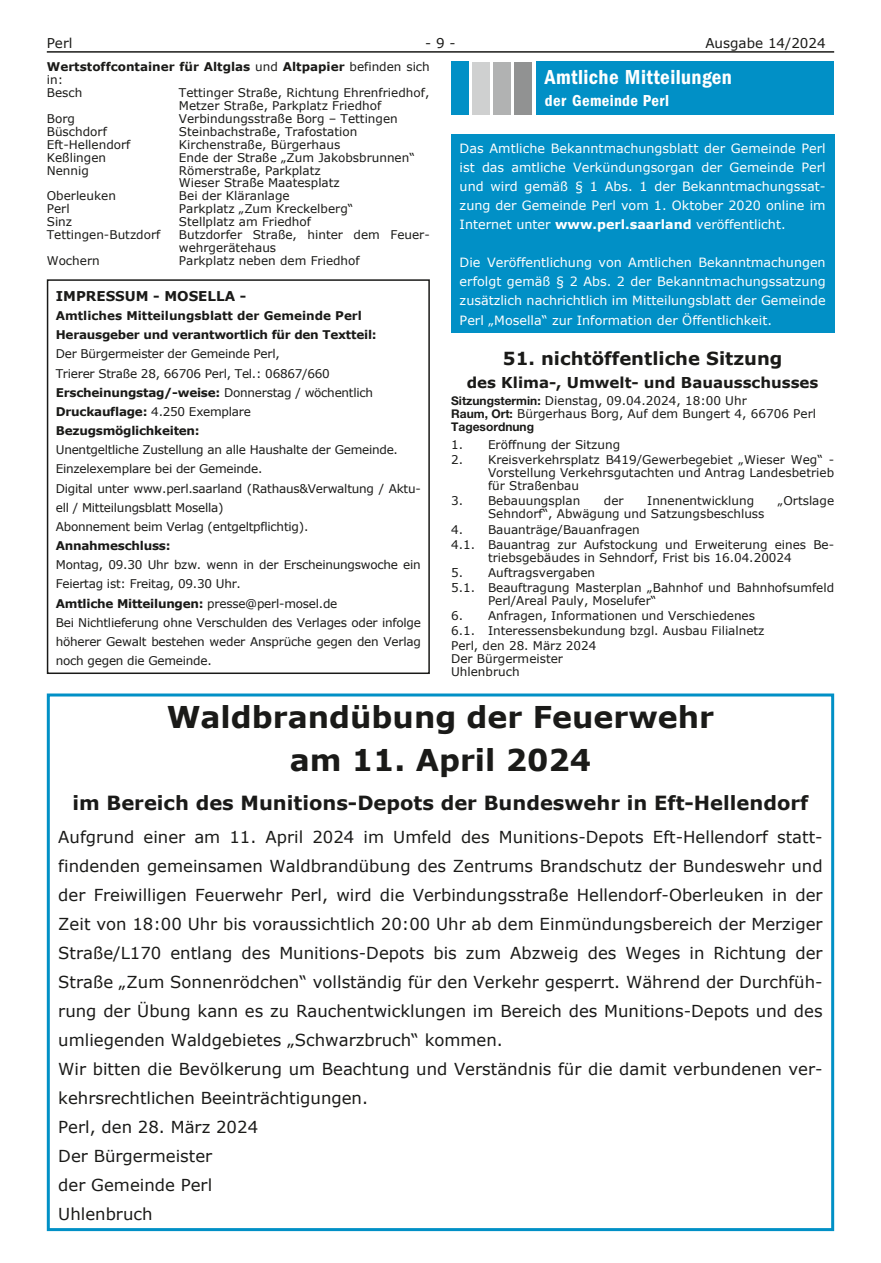
<style>
.page{position:relative;width:881px;height:1263px;background:#fff}
.page>*{position:absolute;margin:0;border:0;box-sizing:border-box;transform-origin:0 0}
.t1{font:700 30px/43.5px "Verdana";color:#1a1a18;text-align:center}
.t2{font:600 condensed 21px "Franklin Gothic LT";letter-spacing:.02em;color:#fff}
.t3{font:700 19.5px "Verdana";color:#1a1a18}
.t4{font:700 18px "Verdana";color:#1a1a18}
.t5{font:16.5px/29px "Verdana";color:#1a1a18}
.t6{font:600 condensed 16.5px "Franklin Gothic LT";letter-spacing:.02em;color:#fff}
.t7{font:700 15px "Verdana";color:#1a1a18}
.t8{font:13.5px "Verdana";color:#1a1a18}
.t9{font:700 13.5px "Verdana";color:#1a1a18}
.t10{font:12.75px/19px "Verdana";color:#fff;text-align:justify}
.t11{font:12px/12.9px "Verdana";color:#1a1a18}
.t12{font:12px/19.2px "Verdana";letter-spacing:-.02em;color:#1a1a18}
.t13{font:700 12px/19.2px "Verdana";letter-spacing:-.02em;color:#1a1a18}
.t14{font:700 12px/12.9px "Verdana";color:#1a1a18}
.t15{font:700 12px "Helvetica Neue LT";color:#1a1a18}
.s1{font-weight:400}
.s2{font-weight:700}
.s3{font-family:"Helvetica Neue LT";font-weight:700}
</style>
<div class="page">
<hr style="left:47px;top:51px;width:786px;height:2px;background:#1a1a18">
<div style="left:47px;top:279px;width:382px;height:395px;border:2px solid #1a1a18"></div>
<div style="left:472px;top:62px;width:17px;height:53px;background:#cfd0d0"></div>
<div style="left:493px;top:62px;width:17px;height:53px;background:#b1b2b2"></div>
<div style="left:514px;top:62px;width:17px;height:53px;background:#919292"></div>
<div style="left:536px;top:62px;width:297px;height:53px;background:#0190c6"></div>
<div style="left:451px;top:62px;width:17px;height:53px;background:#0190c6"></div>
<div style="left:451px;top:134px;width:382px;height:199px;background:#0190c6"></div>
<div style="left:47px;top:693px;width:786px;height:538px;border:3px solid #0190c6"></div>
<p class="t8" style="left:47px;top:34px;width:27px">Perl</p>
<p class="t8" style="left:425px;top:34px;width:32px">- 9 -</p>
<p class="t8" style="left:705px;top:34px;width:122px">Ausgabe 14/2024</p>
<p class="t14" style="left:47px;top:60px;width:384px">Wertstoffcontainer für Altglas <span class="s1">und</span> Altpapier <span class="s1">befinden sich in:<br>Besch</span></p>
<h2 class="t2" style="left:544px;top:65px;width:188px">Amtliche Mitteilungen</h2>
<h3 class="t6" style="left:544px;top:92px;width:126px">der Gemeinde Perl</h3>
<p class="t10" style="left:459px;top:139px;width:367px">Das Amtliche Bekanntmachungsblatt der Gemeinde Perl ist das amtliche Verkündungsorgan der Gemeinde Perl und wird gemäß § 1 Abs. 1 der Bekanntmachungssat&shy;zung der Gemeinde Perl vom 1. Oktober 2020 online im Internet unter <span class="s2">www.perl.saarland</span> veröffentlicht.</p>
<p class="t10" style="left:459px;top:253px;width:367px">Die Veröffentlichung von Amtlichen Bekanntmachungen erfolgt gemäß § 2 Abs. 2 der Bekanntmachungssatzung zusätzlich nachrichtlich im Mitteilungsblatt der Gemeinde Perl „Mosella“ zur Information der Öffentlichkeit.</p>
<h3 class="t4" style="left:502px;top:347px;width:281px">51. nichtöffentliche Sitzung</h3>
<p class="t7" style="left:466px;top:373px;width:353px">des Klima-, Umwelt- und Bauausschusses</p>
<p class="t11" style="left:451px;top:394px;width:366px"><span class="s3">Sitzungstermin:</span> Dienstag, 09.04.2024, 18:00 Uhr<br><span class="s3">Raum, Ort:</span> Bürgerhaus Borg, Auf dem Bungert 4, 66706 Perl</p>
<p class="t15" style="left:451px;top:419px;width:84px">Tagesordnung</p>
<p class="t11" style="left:451px;top:438px;width:170px">1. Eröffnung der Sitzung</p>
<p class="t11" style="left:488px;top:454px;width:347px;text-align:justify;text-indent:-37px">2. Kreisverkehrsplatz B419/Gewerbegebiet „Wieser Weg“ - Vorstellung Verkehrsgutachten und Antrag Landesbetrieb für Straßenbau</p>
<p class="t11" style="left:451px;top:495px;width:131px">3. Bebauungsplan</p>
<p class="t11" style="left:603px;top:495px;width:21px">der</p>
<p class="t11" style="left:647px;top:495px;width:108px">Innenentwicklung</p>
<p class="t11" style="left:777px;top:495px;width:58px">„Ortslage</p>
<p class="t11" style="left:488px;top:508px;width:278px">Sehndorf“, Abwägung und Satzungsbeschluss</p>
<p class="t11" style="left:451px;top:522px;width:384px;line-height:15.1px">4. Bauanträge/Bauanfragen<br>4.1. Bauantrag zur Aufstockung und Erweiterung eines Be-</p>
<p class="t11" style="left:488px;top:551px;width:305px">triebsgebäudes in Sehndorf, Frist bis 16.04.20024</p>
<p class="t11" style="left:451px;top:565px;width:384px;line-height:15.1px">5. Auftragsvergaben<br>5.1. Beauftragung Masterplan „Bahnhof und Bahnhofsumfeld</p>
<p class="t11" style="left:488px;top:594px;width:170px">Perl/Areal Pauly, Moselufer“</p>
<p class="t11" style="left:451px;top:608px;width:315px;line-height:15.1px">6. Anfragen, Informationen und Verschiedenes<br>6.1. Interessensbekundung bzgl. Ausbau Filialnetz<br>Perl, den 28. März 2024</p>
<p class="t11" style="left:451px;top:653px;width:113px">Der Bürgermeister<br>Uhlenbruch</p>
<h1 class="t1" style="left:167px;top:695px;width:548px">Waldbrandübung der Feuerwehr am 11. April 2024</h1>
<h3 class="t3" style="left:72px;top:790px;width:737px">im Bereich des Munitions-Depots der Bundeswehr in Eft-Hellendorf</h3>
<p class="t5" style="left:58px;top:823px;width:765px">Aufgrund einer am 11. April 2024 im Umfeld des Munitions-Depots Eft-Hellendorf statt&shy;findenden gemeinsamen Waldbrandübung des Zentrums Brandschutz der Bundeswehr und der Freiwilligen Feuerwehr Perl, wird die Verbindungsstraße Hellendorf-Oberleuken in der Zeit von 18:00 Uhr bis voraussichtlich 20:00 Uhr ab dem Einmündungsbereich der Merziger Straße/L170 entlang des Munitions-Depots bis zum Abzweig des Weges in Richtung der Straße „Zum Sonnenrödchen“ vollständig für den Verkehr gesperrt. Während der Durchfüh&shy;rung der Übung kann es zu Rauchentwicklungen im Bereich des Munitions-Depots und des umliegenden Waldgebietes „Schwarzbruch“ kommen.<br>Wir bitten die Bevölkerung um Beachtung und Verständnis für die damit verbundenen ver&shy;kehrsrechtlichen Beeinträchtigungen.<br>Perl, den 28. März 2024<br>Der Bürgermeister<br>der Gemeinde Perl<br>Uhlenbruch</p>
<p class="t11" style="left:179px;top:86px;width:252px">Tettinger Straße, Richtung Ehrenfriedhof,<br>Metzer Straße, Parkplatz Friedhof</p>
<p class="t11" style="left:47px;top:112px;width:30px">Borg</p>
<p class="t11" style="left:179px;top:112px;width:220px">Verbindungsstraße Borg – Tettingen</p>
<p class="t11" style="left:47px;top:125px;width:62px">Büschdorf</p>
<p class="t11" style="left:179px;top:125px;width:180px">Steinbachstraße, Trafostation</p>
<p class="t11" style="left:47px;top:138px;width:85px">Eft-Hellendorf</p>
<p class="t11" style="left:179px;top:138px;width:163px">Kirchenstraße, Bürgerhaus</p>
<p class="t11" style="left:47px;top:151px;width:61px">Keßlingen</p>
<p class="t11" style="left:179px;top:151px;width:237px">Ende der Straße „Zum Jakobsbrunnen“</p>
<p class="t11" style="left:47px;top:164px;width:44px">Nennig</p>
<p class="t11" style="left:179px;top:164px;width:162px">Römerstraße, Parkplatz<br>Wieser Straße Maatesplatz</p>
<p class="t11" style="left:47px;top:190px;width:71px">Oberleuken</p>
<p class="t11" style="left:179px;top:190px;width:112px">Bei der Kläranlage</p>
<p class="t11" style="left:47px;top:203px;width:24px">Perl</p>
<p class="t11" style="left:179px;top:203px;width:176px">Parkplatz „Zum Kreckelberg“</p>
<p class="t11" style="left:47px;top:216px;width:27px">Sinz</p>
<p class="t11" style="left:179px;top:216px;width:134px">Stellplatz am Friedhof</p>
<p class="t11" style="left:47px;top:229px;width:115px">Tettingen-Butzdorf</p>
<p class="t11" style="left:179px;top:229px;width:252px">Butzdorfer Straße, hinter dem Feuer&shy;wehrgerätehaus</p>
<p class="t11" style="left:47px;top:255px;width:54px">Wochern</p>
<p class="t11" style="left:179px;top:255px;width:182px">Parkplatz neben dem Friedhof</p>
<p class="t9" style="left:56px;top:287px;width:192px">IMPRESSUM - MOSELLA -</p>
<p class="t13" style="left:56px;top:306px;width:322px">Amtliches Mitteilungsblatt der Gemeinde Perl<br>Herausgeber und verantwortlich für den Textteil:</p>
<p class="t12" style="left:56px;top:345px;width:319px">Der Bürgermeister der Gemeinde Perl,<br>Trierer Straße 28, 66706 Perl, Tel.: 06867/660<br><span class="s2">Erscheinungstag/-weise:</span> Donnerstag / wöchentlich <span class="s2">Druckauflage:</span> 4.250 Exemplare <span class="s2">Bezugsmöglichkeiten:</span></p>
<p class="t12" style="left:56px;top:440px;width:366px">Unentgeltliche Zustellung an alle Haushalte der Gemeinde.<br>Einzelexemplare bei der Gemeinde.<br>Digital unter www.perl.saarland (Rathaus&amp;Verwaltung / Aktu&shy;ell / Mitteilungsblatt Mosella)<br>Abonnement beim Verlag (entgeltpflichtig).</p>
<p class="t13" style="left:56px;top:536px;width:116px">Annahmeschluss:</p>
<p class="t12" style="left:56px;top:555px;width:366px">Montag, 09.30 Uhr bzw. wenn in der Erscheinungswoche ein Feiertag ist: Freitag, 09.30 Uhr.<br><span class="s2">Amtliche Mitteilungen:</span> presse@perl-mosel.de<br>Bei Nichtlieferung ohne Verschulden des Verlages oder infolge höherer Gewalt bestehen weder Ansprüche gegen den Verlag noch gegen die Gemeinde.</p>
</div>
